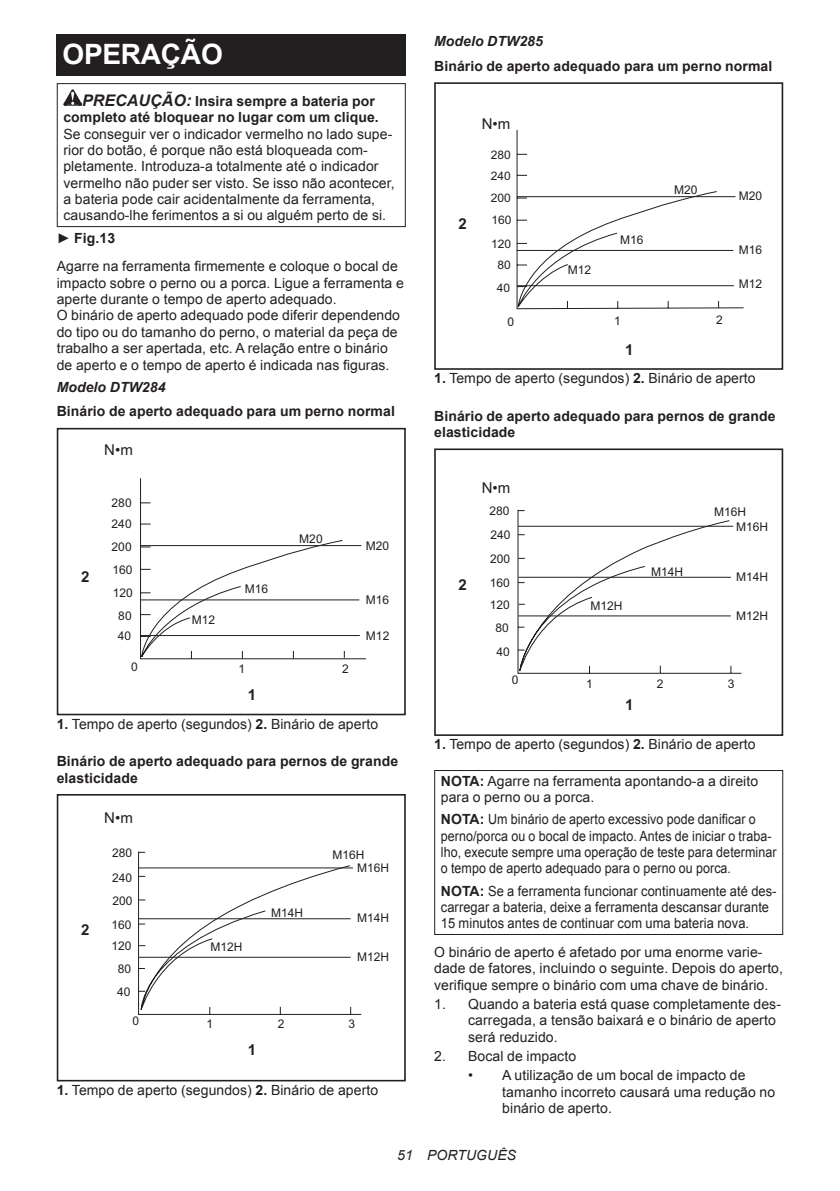
<style>
.page{position:relative;width:840px;height:1191px;background:#fff}
.page>*{position:absolute;margin:0;border:0;box-sizing:border-box;transform-origin:0 0}
.t1{font:700 28px "Arial";letter-spacing:-.01em;color:#fff}
.t2{font:15px "Arial";color:#231f20}
.t3{font:700 15px "Arial";color:#231f20}
.t4{font:14px/16.4px "Arial";letter-spacing:.005em;color:#231f20}
.t5{font:700 14px/16.4px "Arial";letter-spacing:.005em;color:#231f20}
.t6{font:14px/16.4px "Arial";letter-spacing:.005em;color:#231f20;scale:.89 1}
.t7{font:14px/16.4px "Arial";letter-spacing:.005em;color:#231f20;scale:.92 1}
.t8{font:italic 700 14px "Arial";letter-spacing:.005em;color:#231f20}
.t9{font:italic 14px "Arial";letter-spacing:.005em;color:#231f20}
.t10{font:12px/23px "Arial";color:#231f20}
.t11{font:11.8px/22px "Arial";color:#231f20;text-align:justify}
.s1{font-style:italic;font-size:16px}
.s2{font-weight:700}
</style>
<div class="page">
<div style="left:57px;top:34px;width:348px;height:41px;background:#231f20"></div>
<svg style="left:63px;top:89px;width:19px;height:17px"></svg>
<div style="left:57px;top:83px;width:348px;height:144px;border:1px solid #231f20"></div>
<svg style="left:140px;top:478px;width:226px;height:182px"></svg>
<hr style="left:140px;top:545px;width:221px;height:1px;background:#231f20">
<hr style="left:140px;top:599px;width:219px;height:1px;background:#231f20">
<hr style="left:140px;top:635px;width:219px;height:1px;background:#231f20">
<svg style="left:141px;top:539px;width:202px;height:119px"></svg>
<div style="left:57px;top:428px;width:348px;height:287px;border:2px solid #231f20"></div>
<div style="left:57px;top:794px;width:348px;height:287px;border:2px solid #231f20"></div>
<svg style="left:138px;top:851px;width:224px;height:164px"></svg>
<svg style="left:516px;top:130px;width:228px;height:180px"></svg>
<hr style="left:516px;top:196px;width:219px;height:1px;background:#231f20">
<hr style="left:516px;top:250px;width:217px;height:1px;background:#231f20">
<hr style="left:516px;top:285px;width:217px;height:1px;background:#231f20">
<svg style="left:517px;top:190px;width:200px;height:118px"></svg>
<div style="left:434px;top:82px;width:348px;height:288px;border:2px solid #231f20"></div>
<svg style="left:517px;top:509px;width:225px;height:165px"></svg>
<div style="left:434px;top:448px;width:348px;height:288px;border:2px solid #231f20"></div>
<div style="left:434px;top:770px;width:348px;height:165px;border:1px solid #231f20"></div>
<h1 class="t1" style="left:62px;top:35px;width:162px">OPERAÇÃO</h1>
<p class="t5" style="left:63px;top:93px;width:317px;text-align:right"><span class="s1">PRECAUÇÃO:</span> Insira sempre a bateria por completo até bloquear no lugar com um clique.</p>
<p class="t4" style="left:63px;top:125px;width:332px">Se conseguir ver o indicador vermelho no lado supe&shy;rior do botão, é porque não está bloqueada com&shy;pletamente. Introduza-a totalmente até o indicador vermelho não puder ser visto. Se isso não acontecer, a bateria pode cair acidentalmente da ferramenta, causando-lhe ferimentos a si ou alguém perto de si.</p>
<p class="t4" style="left:57px;top:225px;width:342px;line-height:27.8px">► <span class="s2">Fig.13<br></span>Agarre na ferramenta firmemente e coloque o bocal de</p>
<p class="t4" style="left:57px;top:275px;width:348px">impacto sobre o perno ou a porca. Ligue a ferramenta e aperte durante o tempo de aperto adequado.<br>O binário de aperto adequado pode diferir dependendo do tipo ou do tamanho do perno, o material da peça de trabalho a ser apertada, etc. A relação entre o binário de aperto e o tempo de aperto é indicada nas figuras.</p>
<p class="t8" style="left:57px;top:377px;width:110px">Modelo DTW284</p>
<p class="t5" style="left:57px;top:404px;width:339px">Binário de aperto adequado para um perno normal</p>
<p class="t2" style="left:104px;top:440px;width:30px">N•m</p>
<p class="t3" style="left:81px;top:567px;width:10px">2</p>
<p class="t10" style="left:112px;top:492px;width:22px;line-height:21px">280<br>240</p>
<p class="t10" style="left:112px;top:535px;width:23px;text-align:justify">200<br>160<br>120</p>
<p class="t10" style="left:118px;top:605px;width:15px;line-height:20.8px">80<br>40</p>
<p class="t10" style="left:131px;top:655px;width:8px">0</p>
<p class="t10" style="left:192px;top:608px;width:25px">M12</p>
<p class="t10" style="left:244px;top:577px;width:25px">M16</p>
<p class="t10" style="left:299px;top:527px;width:25px">M20</p>
<p class="t10" style="left:238px;top:658px;width:8px">1</p>
<p class="t10" style="left:342px;top:658px;width:8px">2</p>
<p class="t3" style="left:247px;top:685px;width:10px">1</p>
<p class="t10" style="left:366px;top:534px;width:25px">M20</p>
<p class="t10" style="left:366px;top:588px;width:25px">M16</p>
<p class="t10" style="left:366px;top:624px;width:25px">M12</p>
<p class="t4" style="left:57px;top:716px;width:323px"><span class="s2">1.</span> Tempo de aperto (segundos) <span class="s2">2.</span> Binário de aperto</p>
<p class="t5" style="left:57px;top:753px;width:343px">Binário de aperto adequado para pernos de grande elasticidade</p>
<p class="t3" style="left:81px;top:919px;width:10px">2</p>
<p class="t2" style="left:104px;top:807px;width:30px">N•m</p>
<p class="t10" style="left:112px;top:840px;width:22px;line-height:24.8px">280<br>240</p>
<p class="t10" style="left:111px;top:889px;width:23px;line-height:24px">200<br>160</p>
<p class="t10" style="left:111px;top:934px;width:22px;text-align:center">120<br>80<br>40</p>
<p class="t10" style="left:132px;top:1009px;width:8px">0</p>
<p class="t10" style="left:332px;top:843px;width:33px">M16H</p>
<p class="t10" style="left:210px;top:935px;width:33px">M12H</p>
<p class="t10" style="left:271px;top:901px;width:33px">M14H</p>
<p class="t10" style="left:357px;top:856px;width:33px">M16H</p>
<p class="t10" style="left:357px;top:907px;width:33px">M14H</p>
<p class="t10" style="left:357px;top:945px;width:33px">M12H</p>
<p class="t10" style="left:206px;top:1012px;width:8px">1</p>
<p class="t10" style="left:278px;top:1012px;width:8px">2</p>
<p class="t10" style="left:348px;top:1012px;width:8px">3</p>
<p class="t3" style="left:247px;top:1040px;width:10px">1</p>
<p class="t4" style="left:57px;top:1082px;width:323px"><span class="s2">1.</span> Tempo de aperto (segundos) <span class="s2">2.</span> Binário de aperto</p>
<p class="t8" style="left:434px;top:32px;width:110px">Modelo DTW285</p>
<p class="t5" style="left:434px;top:58px;width:339px">Binário de aperto adequado para um perno normal</p>
<p class="t3" style="left:458px;top:213px;width:10px">2</p>
<p class="t2" style="left:481px;top:114px;width:30px">N•m</p>
<p class="t11" style="left:490px;top:144px;width:22px">280<br>240<br>200<br>160</p>
<p class="t11" style="left:491px;top:233px;width:22px;text-align:center">120<br>80<br>40</p>
<p class="t10" style="left:507px;top:310px;width:8px">0</p>
<p class="t10" style="left:567px;top:258px;width:25px">M12</p>
<p class="t10" style="left:620px;top:228px;width:25px">M16</p>
<p class="t10" style="left:673px;top:178px;width:25px">M20</p>
<p class="t10" style="left:614px;top:309px;width:8px">1</p>
<p class="t10" style="left:715px;top:308px;width:8px">2</p>
<p class="t3" style="left:624px;top:339px;width:10px">1</p>
<p class="t10" style="left:738px;top:185px;width:25px">M20</p>
<p class="t10" style="left:738px;top:238px;width:25px">M16</p>
<p class="t10" style="left:738px;top:273px;width:25px">M12</p>
<p class="t4" style="left:434px;top:370px;width:323px"><span class="s2">1.</span> Tempo de aperto (segundos) <span class="s2">2.</span> Binário de aperto</p>
<p class="t5" style="left:434px;top:408px;width:343px">Binário de aperto adequado para pernos de grande elasticidade</p>
<p class="t3" style="left:458px;top:574px;width:10px">2</p>
<p class="t2" style="left:481px;top:477px;width:30px">N•m</p>
<p class="t10" style="left:489px;top:499px;width:23px;line-height:24.2px">280<br>240</p>
<p class="t10" style="left:489px;top:547px;width:22px">200</p>
<p class="t10" style="left:489px;top:572px;width:22px;line-height:21.8px">160<br>120</p>
<p class="t10" style="left:495px;top:616px;width:16px">80<br>40</p>
<p class="t10" style="left:511px;top:668px;width:8px">0</p>
<p class="t10" style="left:713px;top:500px;width:34px">M16H</p>
<p class="t10" style="left:590px;top:594px;width:34px">M12H</p>
<p class="t10" style="left:650px;top:560px;width:34px">M14H</p>
<p class="t10" style="left:735px;top:515px;width:34px">M16H</p>
<p class="t10" style="left:735px;top:565px;width:34px">M14H</p>
<p class="t10" style="left:735px;top:605px;width:34px">M12H</p>
<p class="t10" style="left:586px;top:672px;width:8px">1</p>
<p class="t10" style="left:656px;top:672px;width:8px">2</p>
<p class="t10" style="left:727px;top:672px;width:8px">3</p>
<p class="t3" style="left:624px;top:694px;width:10px">1</p>
<p class="t4" style="left:434px;top:736px;width:323px"><span class="s2">1.</span> Tempo de aperto (segundos) <span class="s2">2.</span> Binário de aperto</p>
<p class="t4" style="left:440px;top:773px;width:319px"><span class="s2">NOTA:</span> Agarre na ferramenta apontando-a a direito para o perno ou a porca.</p>
<p class="t6" style="left:440px;top:811px;width:378px"><span class="s2">NOTA:</span> Um binário de aperto excessivo pode danificar o perno/porca ou o bocal de impacto. Antes de iniciar o traba&shy;lho, execute sempre uma operação de teste para determinar o tempo de aperto adequado para o perno ou porca.</p>
<p class="t7" style="left:440px;top:882px;width:366px"><span class="s2">NOTA:</span> Se a ferramenta funcionar continuamente até des&shy;carregar a bateria, deixe a ferramenta descansar durante<br>15 minutos antes de continuar com uma bateria nova.</p>
<p class="t4" style="left:434px;top:944px;width:350px">O binário de aperto é afetado por uma enorme varie&shy;dade de fatores, incluindo o seguinte. Depois do aperto, verifique sempre o binário com uma chave de binário.</p>
<p class="t4" style="left:468px;top:996px;width:314px;text-indent:-34px">1. Quando a bateria está quase completamente des&shy;carregada, a tensão baixará e o binário de aperto será reduzido.</p>
<p class="t4" style="left:434px;top:1048px;width:143px">2. Bocal de impacto</p>
<p class="t4" style="left:502px;top:1067px;width:274px;text-indent:-34px">• A utilização de um bocal de impacto de tamanho incorreto causará uma redução no binário de aperto.</p>
<p class="t9" style="left:397px;top:1146px;width:120px">51 PORTUGUÊS</p>
</div>
